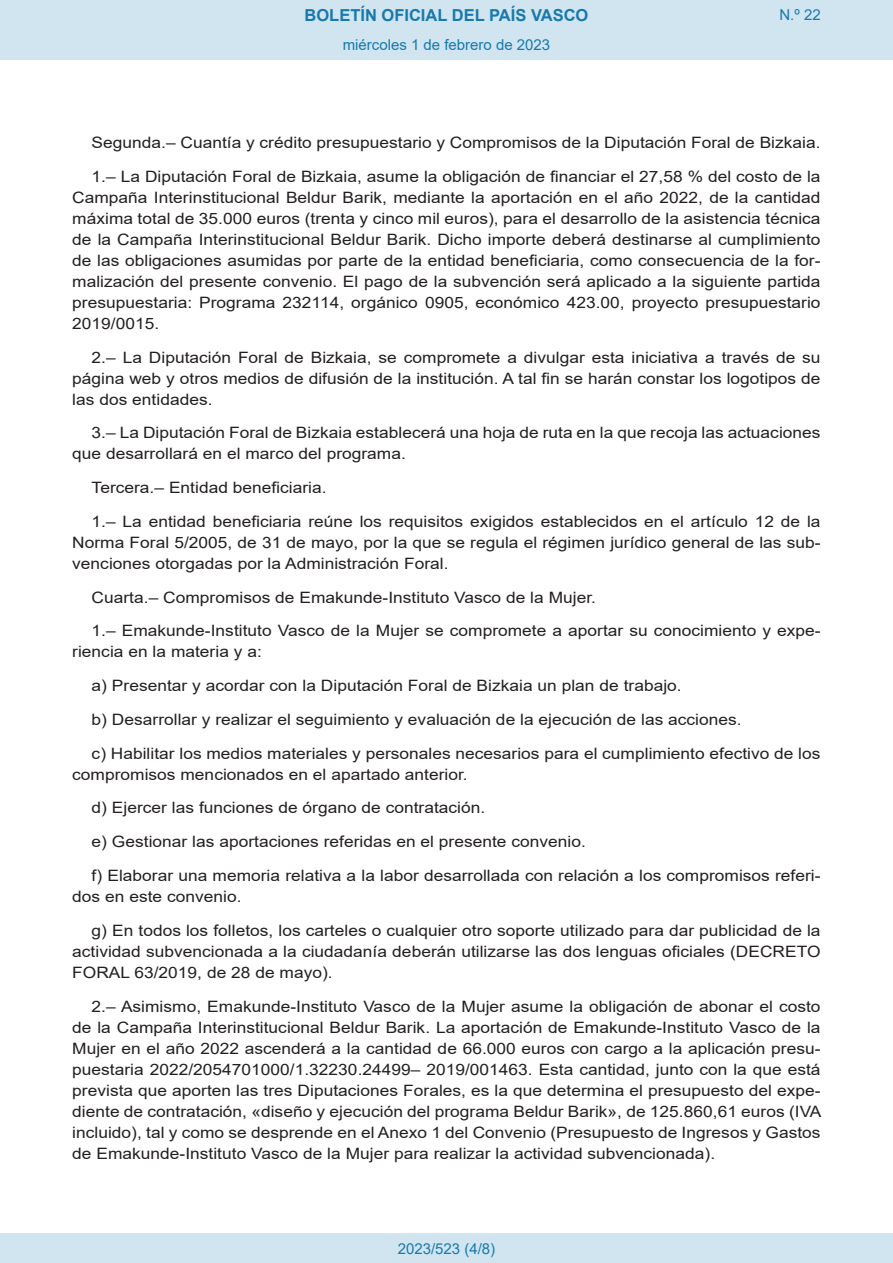
<style>
.page{position:relative;width:893px;height:1263px;background:#fff}
.page>*{position:absolute;margin:0;border:0;box-sizing:border-box;transform-origin:0 0}
.t1{font:700 16.5px "Arial";color:#1879ad}
.BOPVDetalle{font:15.6px/21px "Arial";color:#231f20;text-align:justify;scale:1.11 1}
.Paginacion_Centro{font:15px "Arial";color:#1879ad}
</style>
<div class="page">
<div style="left:0;top:0;width:893px;height:60px;background:#d0e5f0"></div>
<div style="left:0;top:1233px;width:893px;height:30px;background:#d0e5f0"></div>
<p class="t1" style="left:305px;top:3px;width:285px">BOLETÍN OFICIAL DEL PAÍS VASCO</p>
<p class="Paginacion_Centro" style="left:343px;top:35px;width:209px">miércoles 1 de febrero de 2023</p>
<p class="Paginacion_Centro" style="left:779px;top:5px;width:43px">N.º 22</p>
<p class="BOPVDetalle" style="left:92px;top:132px;width:658px">Segunda.– Cuantía y crédito presupuestario y Compromisos de la Diputación Foral de Bizkaia.</p>
<p class="BOPVDetalle" style="left:72px;top:166px;width:676px;text-indent:19px">1.– La Diputación Foral de Bizkaia, asume la obligación de financiar el 27,58 % del costo de la Campaña Interinstitucional Beldur Barik, mediante la aportación en el año 2022, de la cantidad máxima total de 35.000 euros (trenta y cinco mil euros), para el desarrollo de la asistencia técnica de la Campaña Interinstitucional Beldur Barik. Dicho importe deberá destinarse al cumplimiento de las obligaciones asumidas por parte de la entidad beneficiaria, como consecuencia de la for&shy;malización del presente convenio. El pago de la subvención será aplicado a la siguiente partida presupuestaria: Programa 232114, orgánico 0905, económico 423.00, proyecto presupuestario 2019/0015.</p>
<p class="BOPVDetalle" style="left:72px;top:347px;width:676px;text-indent:19px">2.– La Diputación Foral de Bizkaia, se compromete a divulgar esta iniciativa a través de su página web y otros medios de difusión de la institución. A tal fin se harán constar los logotipos de las dos entidades.</p>
<p class="BOPVDetalle" style="left:72px;top:422px;width:676px;text-indent:19px">3.– La Diputación Foral de Bizkaia establecerá una hoja de ruta en la que recoja las actuaciones que desarrollará en el marco del programa.</p>
<p class="BOPVDetalle" style="left:92px;top:477px;width:213px">Tercera.– Entidad beneficiaria.</p>
<p class="BOPVDetalle" style="left:72px;top:511px;width:676px;text-indent:19px">1.– La entidad beneficiaria reúne los requisitos exigidos establecidos en el artículo 12 de la Norma Foral 5/2005, de 31 de mayo, por la que se regula el régimen jurídico general de las sub&shy;venciones otorgadas por la Administración Foral.</p>
<p class="BOPVDetalle" style="left:92px;top:587px;width:456px">Cuarta.– Compromisos de Emakunde-Instituto Vasco de la Mujer.</p>
<p class="BOPVDetalle" style="left:72px;top:620px;width:676px;text-indent:19px">1.– Emakunde-Instituto Vasco de la Mujer se compromete a aportar su conocimiento y expe&shy;riencia en la materia y a:</p>
<p class="BOPVDetalle" style="left:92px;top:675px;width:533px">a) Presentar y acordar con la Diputación Foral de Bizkaia un plan de trabajo.</p>
<p class="BOPVDetalle" style="left:92px;top:709px;width:587px">b) Desarrollar y realizar el seguimiento y evaluación de la ejecución de las acciones.</p>
<p class="BOPVDetalle" style="left:72px;top:743px;width:676px;text-indent:19px">c) Habilitar los medios materiales y personales necesarios para el cumplimiento efectivo de los compromisos mencionados en el apartado anterior.</p>
<p class="BOPVDetalle" style="left:92px;top:797px;width:356px">d) Ejercer las funciones de órgano de contratación.</p>
<p class="BOPVDetalle" style="left:92px;top:831px;width:447px">e) Gestionar las aportaciones referidas en el presente convenio.</p>
<p class="BOPVDetalle" style="left:72px;top:865px;width:676px;text-indent:19px">f) Elaborar una memoria relativa a la labor desarrollada con relación a los compromisos referi&shy;dos en este convenio.</p>
<p class="BOPVDetalle" style="left:72px;top:920px;width:676px;text-indent:19px">g) En todos los folletos, los carteles o cualquier otro soporte utilizado para dar publicidad de la actividad subvencionada a la ciudadanía deberán utilizarse las dos lenguas oficiales (DECRETO FORAL 63/2019, de 28 de mayo).</p>
<p class="BOPVDetalle" style="left:72px;top:995px;width:676px;text-indent:19px">2.– Asimismo, Emakunde-Instituto Vasco de la Mujer asume la obligación de abonar el costo de la Campaña Interinstitucional Beldur Barik. La aportación de Emakunde-Instituto Vasco de la Mujer en el año 2022 ascenderá a la cantidad de 66.000 euros con cargo a la aplicación presu&shy;puestaria 2022/2054701000/1.32230.24499– 2019/001463. Esta cantidad, junto con la que está prevista que aporten las tres Diputaciones Forales, es la que determina el presupuesto del expe&shy;diente de contratación, «diseño y ejecución del programa Beldur Barik», de 125.860,61 euros (IVA incluido), tal y como se desprende en el Anexo 1 del Convenio (Presupuesto de Ingresos y Gastos de Emakunde-Instituto Vasco de la Mujer para realizar la actividad subvencionada).</p>
<p class="Paginacion_Centro" style="left:398px;top:1238px;width:99px">2023/523 (4/8)</p>
</div>
